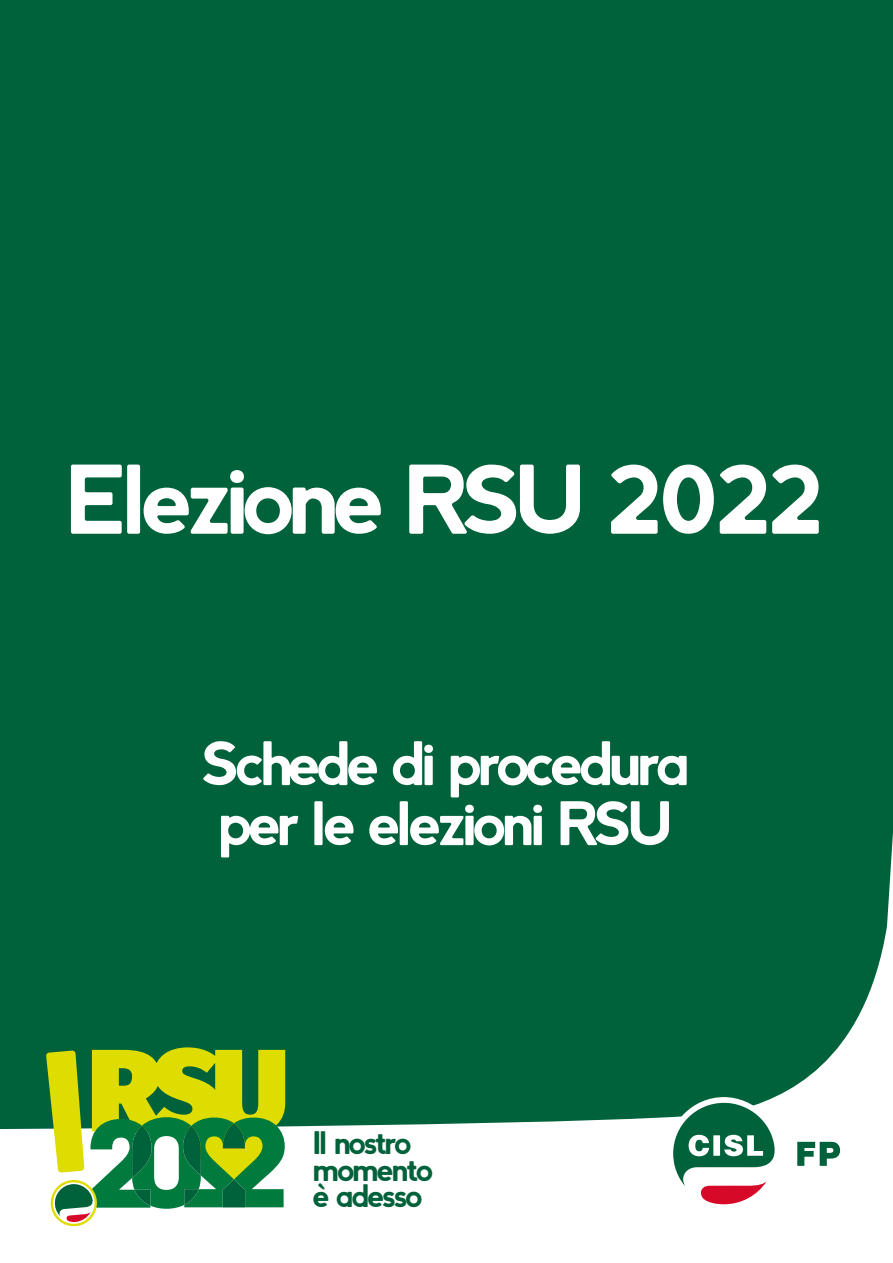
<style>
.page{position:relative;width:893px;height:1263px;background:#fff}
.page>*{position:absolute;margin:0;border:0;box-sizing:border-box;transform-origin:0 0}
.t1{font:94.5px "Abside Round 1";letter-spacing:-.08em;color:#fff}
.t2{font:60px/60px "Abside Round 1";letter-spacing:-.08em;color:#fff}
.t3{font:31.05px/26.4px "Abside Round 1";letter-spacing:-.08em;color:#00623a}
</style>
<div class="page">
<div style="left:0;top:0;width:893px;height:1226px;background:#00623a"></div>
<svg style="left:0;top:833px;width:893px;height:393px"></svg>
<svg style="left:797px;top:1142px;width:43px;height:24px"></svg>
<div style="left:668px;top:1097px;width:112px;height:113px;background:#fff;border-radius:50%"></div>
<svg style="left:673px;top:1103px;width:103px;height:101px"></svg>
<svg style="left:46px;top:1047px;width:239px;height:180px"></svg>
<h1 class="t1" style="left:65px;top:436px;width:764px">Elezione RSU 2022</h1>
<p class="t2" style="left:202px;top:735px;width:491px">Schede di procedura per le elezioni RSU</p>
<p class="t3" style="left:313px;top:1131px;width:122px">Il nostro momento è adesso</p>
</div>
